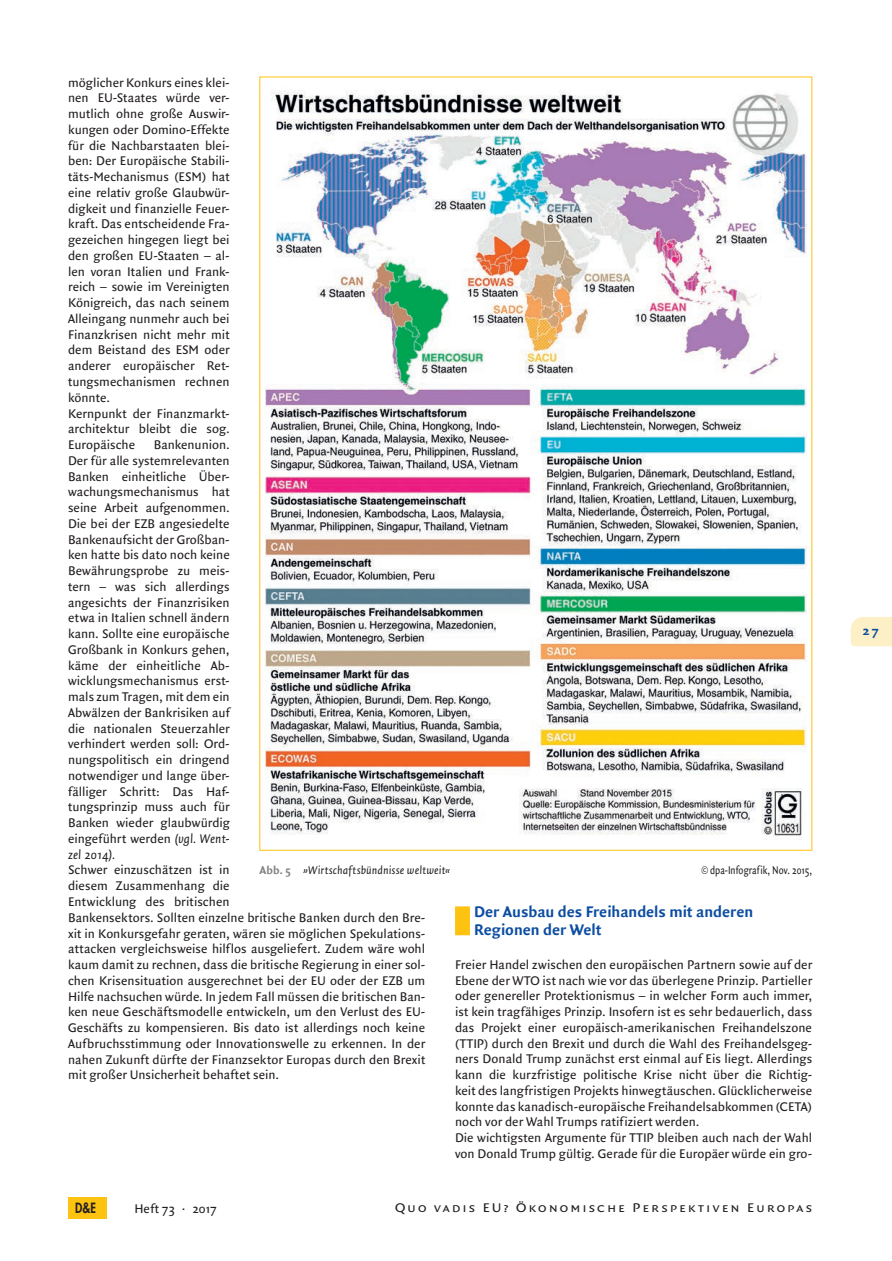
<style>
.page{position:relative;width:892px;height:1261px;background:#fff}
.page>*{position:absolute;margin:0;border:0;box-sizing:border-box;transform-origin:0 0}
.t1{font:700 16.5px/18px "Quadraat Sans";color:#0d4da1}
.t2{font:800 13.8px "Futura";color:#231f20;scale:.82 1}
.t3{font:13.5px/15.8px "Quadraat Sans";color:#231f20}
.t4{font:13.5px "Quadraat Sans Caps";letter-spacing:.135em;color:#231f20;scale:1.1 1}
.t5{font:700 13.5px "Quadraat Sans";color:#0d4da1;scale:1.1 1}
.t6{font:italic 12px "Quadraat Sans";letter-spacing:.015em;color:#231f20}
.t7{font:12px "Quadraat Sans";letter-spacing:.005em;color:#231f20;scale:.8 1}
.s1{font-style:italic}
.s2{font-weight:700;font-style:normal;color:#808285}
</style>
<div class="page">
<div style="left:455px;top:906px;width:15px;height:29px;background:#fec210"></div>
<img style="left:265px;top:90px;width:541px;height:750px">
<svg style="left:851px;top:617px;width:41px;height:29px"></svg>
<div style="left:68px;top:1197px;width:38px;height:21px;background:#fec210"></div>
<p class="t3" style="left:68px;top:75px;width:163px">möglicher Konkurs eines klei&shy;nen EU-Staates würde ver&shy;mutlich ohne große Auswir&shy;kungen oder Domino-Effekte für die Nachbarstaaten blei&shy;ben: Der Europäische Stabili&shy;täts-Mechanismus (ESM) hat eine relativ große Glaubwür&shy;digkeit und finanzielle Feuer&shy;kraft. Das entscheidende Fra&shy;gezeichen hingegen liegt bei den großen EU-Staaten – al&shy;len voran Italien und Frank&shy;reich – sowie im Vereinigten<br>Königreich, das nach seinem<br>Alleingang nunmehr auch bei<br>Finanzkrisen nicht mehr mit dem Beistand des ESM oder anderer europäischer Ret&shy;tungsmechanismen rechnen könnte.<br>Kernpunkt der Finanzmarkt&shy;architektur bleibt die sog.<br>Europäische</p>
<p class="t3" style="left:68px;top:438px;width:163px;text-align:justify;text-indent:86px">Bankenunion.<br>Der für alle systemrelevanten Banken einheitliche Über&shy;wachungsmechanismus hat seine Arbeit aufgenommen.<br>Die bei der EZB angesiedelte Bankenaufsicht der Großban&shy;ken hatte bis dato noch keine Bewährungsprobe zu meis&shy;tern – was sich allerdings angesichts der Finanzrisiken etwa in Italien schnell ändern kann. Sollte eine europäische Großbank in Konkurs gehen, käme der einheitliche Ab&shy;wicklungsmechanismus erst&shy;mals zum Tragen, mit dem ein Abwälzen der Bankrisiken auf die nationalen Steuerzahler verhindert werden soll: Ord&shy;nungspolitisch ein dringend notwendiger und lange über&shy;fälliger Schritt: Das Haf&shy;tungsprinzip muss auch für Banken wieder glaubwürdig eingeführt werden <span class="s1">(vgl. Went&shy;zel 2014).</span></p>
<p class="t3" style="left:68px;top:863px;width:359px">Schwer einzuschätzen ist in<br>diesem Zusammenhang die<br>Entwicklung des britischen<br>Bankensektors. Sollten einzelne britische Banken durch den Bre&shy;xit in Konkursgefahr geraten, wären sie möglichen Spekulations&shy;attacken vergleichsweise hilflos ausgeliefert. Zudem wäre wohl kaum damit zu rechnen, dass die britische Regierung in einer sol&shy;chen Krisensituation ausgerechnet bei der EU oder der EZB um Hilfe nachsuchen würde. In jedem Fall müssen die britischen Ban&shy;ken neue Geschäftsmodelle entwickeln, um den Verlust des EU-Geschäfts zu kompensieren. Bis dato ist allerdings noch keine Aufbruchsstimmung oder Innovationswelle zu erkennen. In der nahen Zukunft dürfte der Finanzsektor Europas durch den Brexit mit großer Unsicherheit behaftet sein.</p>
<p class="t6" style="left:259px;top:865px;width:192px"><span class="s2">Abb. 5</span> »Wirtschaftsbündnisse weltweit«</p>
<p class="t7" style="left:701px;top:865px;width:140px">© dpa-Infografik, Nov. 2015,</p>
<p class="t1" style="left:474px;top:904px;width:281px">Der Ausbau des Freihandels mit anderen<br>Regionen der Welt</p>
<p class="t3" style="left:455px;top:957px;width:359px">Freier Handel zwischen den europäischen Partnern sowie auf der Ebene der WTO ist nach wie vor das überlegene Prinzip. Partieller oder genereller Protektionismus – in welcher Form auch immer, ist kein tragfähiges Prinzip. Insofern ist es sehr bedauerlich, dass das Projekt einer europäisch-amerikanischen Freihandelszone (TTIP) durch den Brexit und durch die Wahl des Freihandelsgeg&shy;ners Donald Trump zunächst erst einmal auf Eis liegt. Allerdings kann die kurzfristige politische Krise nicht über die Richtig&shy;keit des langfristigen Projekts hinwegtäuschen. Glücklicherweise konnte das kanadisch-europäische Freihandelsabkommen (CETA) noch vor der Wahl Trumps ratifiziert werden.<br>Die wichtigsten Argumente für TTIP bleiben auch nach der Wahl von Donald Trump gültig. Gerade für die Europäer würde ein gro-</p>
<p class="t2" style="left:75px;top:1198px;width:27px">D&amp;E</p>
<p class="t3" style="left:134px;top:1202px;width:84px">Heft 73 · 2017</p>
<p class="t4" style="left:395px;top:1199px;width:381px">Quo vadis EU? Ökonomische Perspektiven Europas</p>
<p class="t5" style="left:862px;top:625px;width:17px">27</p>
</div>
